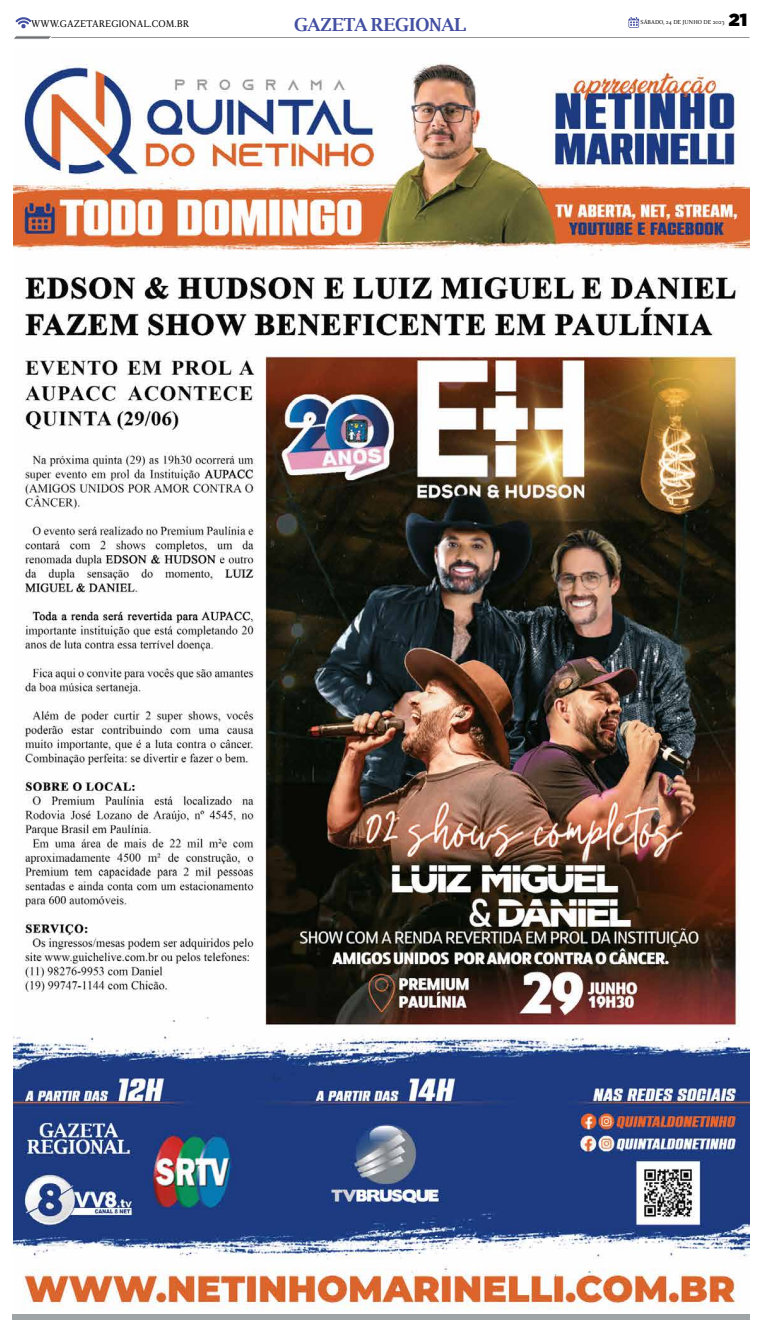
<style>
.page{position:relative;width:762px;height:1332px;background:#fff}
.page>*{position:absolute;margin:0;border:0;box-sizing:border-box;transform-origin:0 0}
.t1{font:700 18.03px "Luxi Serif";letter-spacing:-.02em;color:#434fa1}
.t2{font:900 17.5px "Gotham";color:#000}
.t3{font:10.5px "Delicato Pro";color:#000}
.t4{font:6.12px "Delicato Pro";color:#000}
</style>
<div class="page">
<hr style="left:49px;top:37px;width:700px;height:1px;background:#939598">
<svg style="left:14px;top:36px;width:38px;height:3px"></svg>
<svg style="left:15px;top:17px;width:16px;height:12px"></svg>
<svg style="left:628px;top:17px;width:11px;height:11px"></svg>
<div style="left:12px;top:1314px;width:737px;height:6px;background:#9fa4a6"></div>
<img style="left:14px;top:63px;width:735px;height:1247px">
<p class="t3" style="left:31px;top:18px;width:160px">WWW.GAZETAREGIONAL.COM.BR</p>
<h1 class="t1" style="left:294px;top:13px;width:173px">GAZETA REGIONAL</h1>
<p class="t4" style="left:640px;top:19px;width:86px">SÁBADO, 24 DE JUNHO DE 2023</p>
<h2 class="t2" style="left:728px;top:8px;width:20px">21</h2>
</div>
